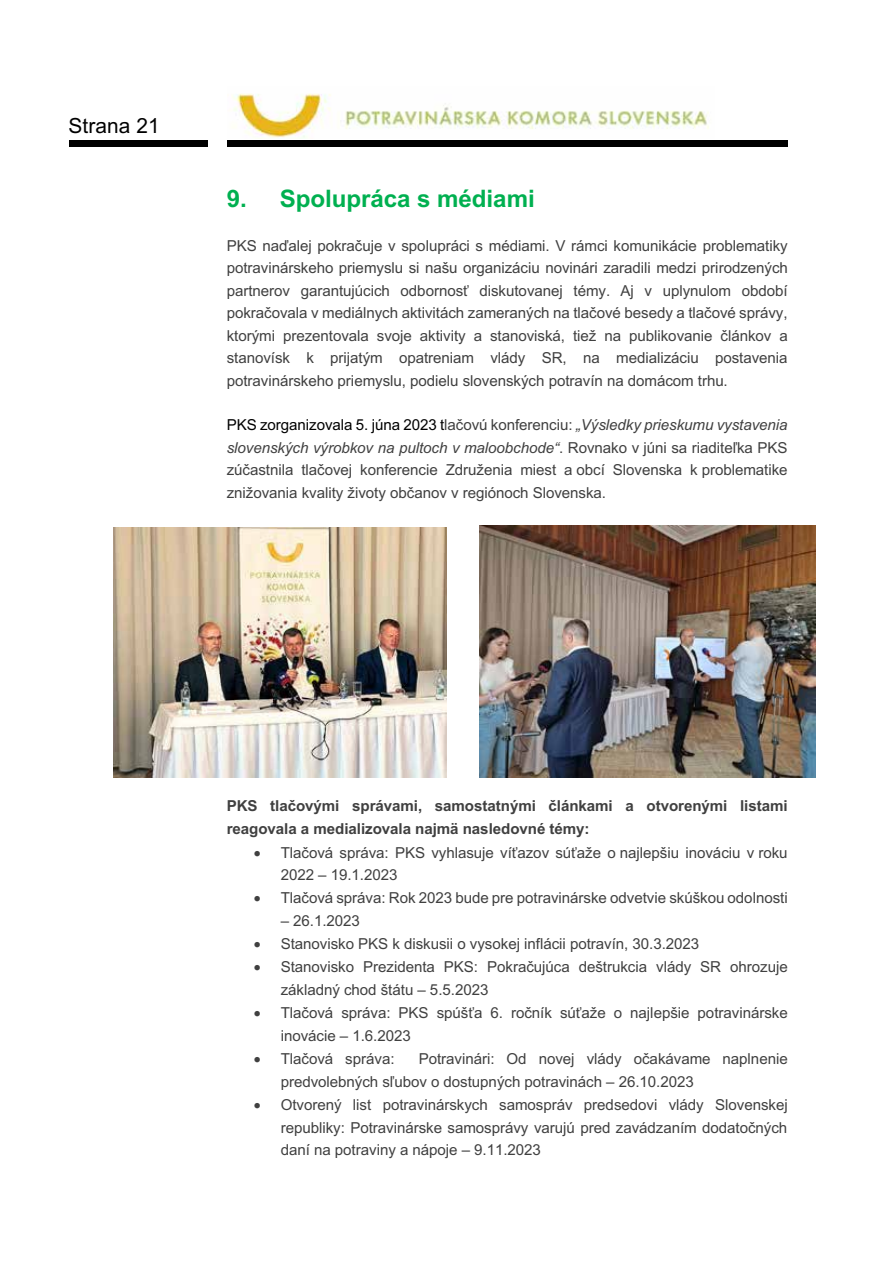
<style>
.page{position:relative;width:893px;height:1263px;background:#fff}
.page>*{position:absolute;margin:0;border:0;box-sizing:border-box;transform-origin:0 0}
.t1{font:700 24.15px "Arial";letter-spacing:-.005em;color:#00b050}
.t2{font:20.85px "Arial";letter-spacing:.005em;color:#000}
.t3{font:15.15px/22.5px "Arial";letter-spacing:-.005em;color:#404040}
.t4{font:700 15.15px/22.4px "Arial";letter-spacing:-.005em;color:#404040}
.s1{color:#000}
.s2{font-style:italic}
</style>
<div class="page">
<div style="left:69px;top:141px;width:139px;height:6px;background:#000"></div>
<div style="left:227px;top:141px;width:561px;height:6px;background:#000"></div>
<img style="left:232px;top:93px;width:477px;height:46px">
<img style="left:113px;top:528px;width:333px;height:250px">
<img style="left:479px;top:526px;width:336px;height:252px">
<h2 class="t2" style="left:69px;top:111px;width:92px">Strana 21</h2>
<h1 class="t1" style="left:227px;top:182px;width:310px">9. Spolupráca s médiami</h1>
<p class="t3" style="left:227px;top:234px;width:563px;text-align:justify">PKS naďalej pokračuje v spolupráci s médiami. V rámci komunikácie problematiky potravinárskeho priemyslu si našu organizáciu novinári zaradili medzi prirodzených partnerov garantujúcich odbornosť diskutovanej témy. Aj v uplynulom období pokračovala v mediálnych aktivitách zameraných na tlačové besedy a tlačové správy, ktorými prezentovala svoje aktivity a stanoviská, tiež na publikovanie článkov a stanovísk k prijatým opatreniam vlády SR, na medializáciu postavenia potravinárskeho priemyslu, podielu slovenských potravín na domácom trhu.</p>
<p class="t3" style="left:227px;top:413px;width:562px;text-align:justify"><span class="s1">PKS zorganizovala 5. júna 2023 t</span>lačovú konferenciu: <span class="s2">„Výsledky prieskumu vystavenia slovenských výrobkov na pultoch v maloobchode“</span>. Rovnako v júni sa riaditeľka PKS zúčastnila tlačovej konferencie Združenia miest a obcí Slovenska k problematike znižovania kvality životy občanov v regiónoch Slovenska.</p>
<p class="t4" style="left:227px;top:795px;width:562px">PKS tlačovými správami, samostatnými článkami a otvorenými listami reagovala a medializovala najmä nasledovné témy:</p>
<p class="t3" style="left:281px;top:841px;width:508px;text-indent:-27px">• Tlačová správa: PKS vyhlasuje víťazov súťaže o najlepšiu inováciu v roku<br>2022 – 19.1.2023</p>
<p class="t3" style="left:254px;top:886px;width:535px">• Tlačová správa: Rok 2023 bude pre potravinárske odvetvie skúškou odolnosti</p>
<p class="t3" style="left:281px;top:909px;width:81px">– 26.1.2023</p>
<p class="t3" style="left:254px;top:932px;width:447px">• Stanovisko PKS k diskusii o vysokej inflácii potravín, 30.3.2023</p>
<p class="t3" style="left:281px;top:956px;width:509px;text-indent:-27px">• Stanovisko Prezidenta PKS: Pokračujúca deštrukcia vlády SR ohrozuje základný chod štátu – 5.5.2023</p>
<p class="t3" style="left:281px;top:1002px;width:509px;text-indent:-27px">• Tlačová správa: PKS spúšťa 6. ročník súťaže o najlepšie potravinárske inovácie – 1.6.2023</p>
<p class="t3" style="left:254px;top:1047px;width:142px">• Tlačová správa:</p>
<p class="t3" style="left:281px;top:1047px;width:509px;text-indent:138px">Potravinári: Od novej vlády očakávame naplnenie predvolebných sľubov o dostupných potravinách – 26.10.2023</p>
<p class="t3" style="left:281px;top:1094px;width:508px;text-align:justify;text-indent:-27px">• Otvorený list potravinárskych samospráv predsedovi vlády Slovenskej republiky: Potravinárske samosprávy varujú pred zavádzaním dodatočných daní na potraviny a nápoje – 9.11.2023</p>
</div>
